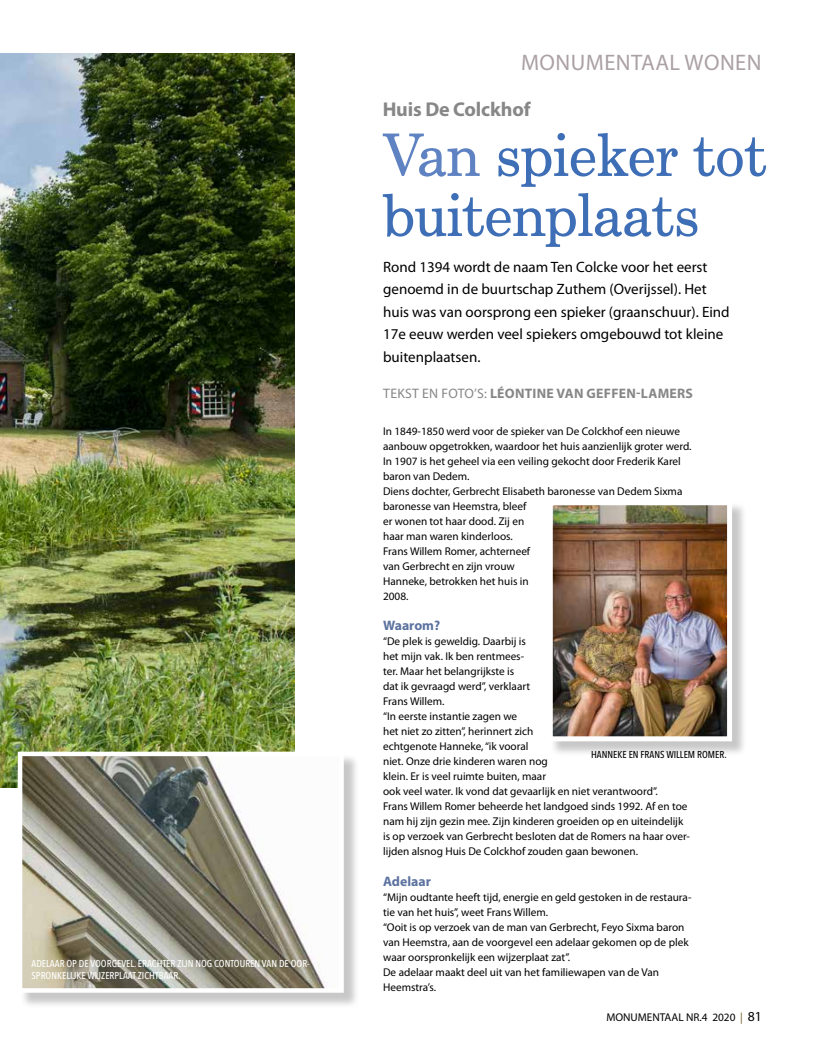
<style>
.page{position:relative;width:815px;height:1053px;background:#fff}
.page>*{position:absolute;margin:0;border:0;box-sizing:border-box;transform-origin:0 0}
.t1{font:60px/60px "Century ATF Schoolbook BQ";letter-spacing:-.01em;color:#3e6eb5}
.t2{font:22.5px "Myriad Pro";letter-spacing:.02em;color:#aba1a4}
.t3{font:700 20px "Myriad Pro";letter-spacing:-.01em;color:#878787}
.t4{font:15px/22.5px "Myriad Pro";color:#000}
.t5{font:700 13.75px "Myriad Pro";letter-spacing:.02em;color:#878787}
.t6{font:700 13.75px "Myriad Pro";color:#5c729f}
.t7{font:11.25px/15px "Myriad Pro";color:#000}
.t8{font:500 10px/11.2px "Avenir Next Condensed";color:#fff}
.t9{font:500 10px "Avenir Next Condensed";color:#000}
.s1{color:#5f83c2}
.s2{font-weight:400}
.s3{color:#6e5a2e}
.s4{font-size:13.75px}
</style>
<div class="page">
<img style="left:0;top:53px;width:294px;height:734px">
<div style="left:20px;top:753px;width:339px;height:255px;background:#000;opacity:.22"></div>
<img style="left:24px;top:757px;width:314px;height:229px">
<div style="left:18px;top:751px;width:326px;height:241px;border:5px solid #fff"></div>
<div style="left:550px;top:502px;width:198px;height:255px;background:#000;opacity:.22"></div>
<img style="left:554px;top:506px;width:172px;height:229px">
<div style="left:548px;top:500px;width:184px;height:241px;border:5px solid #fff"></div>
<p class="t8" style="left:32px;top:958px;width:280px">ADELAAR OP DE VOORGEVEL. ERACHTER ZIJN NOG CONTOUREN VAN DE OOR-<br>SPRONKELIJKE WIJZERPLAAT ZICHTBAAR.</p>
<h2 class="t2" style="left:521px;top:49px;width:242px">MONUMENTAAL WONEN</h2>
<h3 class="t3" style="left:383px;top:96px;width:149px">Huis De Colckhof</h3>
<h1 class="t1" style="left:383px;top:125px;width:386px"><span class="s1">Van</span> spieker tot buitenplaats</h1>
<h3 class="t4" style="left:383px;top:255px;width:348px">Rond 1394 wordt de naam Ten Colcke voor het eerst genoemd in de buurtschap Zuthem (Overijssel). Het huis was van oorsprong een spieker (graanschuur). Eind 17e eeuw werden veel spiekers omgebouwd tot kleine buitenplaatsen.</h3>
<p class="t5" style="left:383px;top:384px;width:311px"><span class="s2">TEKST EN FOTO’S:</span> LÉONTINE VAN GEFFEN-LAMERS</p>
<p class="t7" style="left:383px;top:424px;width:310px">In 1849-1850 werd voor de spieker van De Colckhof een nieuwe aanbouw opgetrokken, waardoor het huis aanzienlijk groter werd.<br>In 1907 is het geheel via een veiling gekocht door Frederik Karel baron van Dedem.<br>Diens dochter, Gerbrecht Elisabeth baronesse van Dedem Sixma baronesse van Heemstra, bleef<br>er wonen tot haar dood. Zij en<br>haar man waren kinderloos.<br>Frans Willem Romer, achterneef<br>van Gerbrecht en zijn vrouw<br>Hanneke, betrokken het huis in<br>2008.</p>
<p class="t6" style="left:383px;top:616px;width:59px">Waarom?</p>
<p class="t7" style="left:383px;top:634px;width:308px">“De plek is geweldig. Daarbij is<br>het mijn vak. Ik ben rentmees-<br>ter. Maar het belangrijkste is<br>dat ik gevraagd werd”, verklaart<br>Frans Willem.<br>“In eerste instantie zagen we<br>het niet zo zitten”, herinnert zich<br>echtgenote Hanneke, “ik vooral<br>niet. Onze drie kinderen waren nog<br>klein. Er is veel ruimte buiten, maar<br>ook veel water. Ik vond dat gevaarlijk en niet verantwoord”.<br>Frans Willem Romer beheerde het landgoed sinds 1992. Af en toe nam hij zijn gezin mee. Zijn kinderen groeiden op en uiteindelijk is op verzoek van Gerbrecht besloten dat de Romers na haar over&shy;lijden alsnog Huis De Colckhof zouden gaan bewonen.</p>
<p class="t6" style="left:383px;top:871px;width:49px">Adelaar</p>
<p class="t7" style="left:383px;top:889px;width:310px">“Mijn oudtante heeft tijd, energie en geld gestoken in de restaura&shy;tie van het huis”, weet Frans Willem.<br>“Ooit is op verzoek van de man van Gerbrecht, Feyo Sixma baron van Heemstra, aan de voorgevel een adelaar gekomen op de plek waar oorspronkelijk een wijzerplaat zat”.<br>De adelaar maakt deel uit van het familiewapen van de Van Heemstra’s.</p>
<p class="t9" style="left:591px;top:748px;width:137px">HANNEKE EN FRANS WILLEM ROMER.</p>
<p class="t7" style="left:606px;top:1009px;width:157px">MONUMENTAAL NR.4 2020 <span class="s3">|</span> <span class="s4">81</span></p>
</div>
